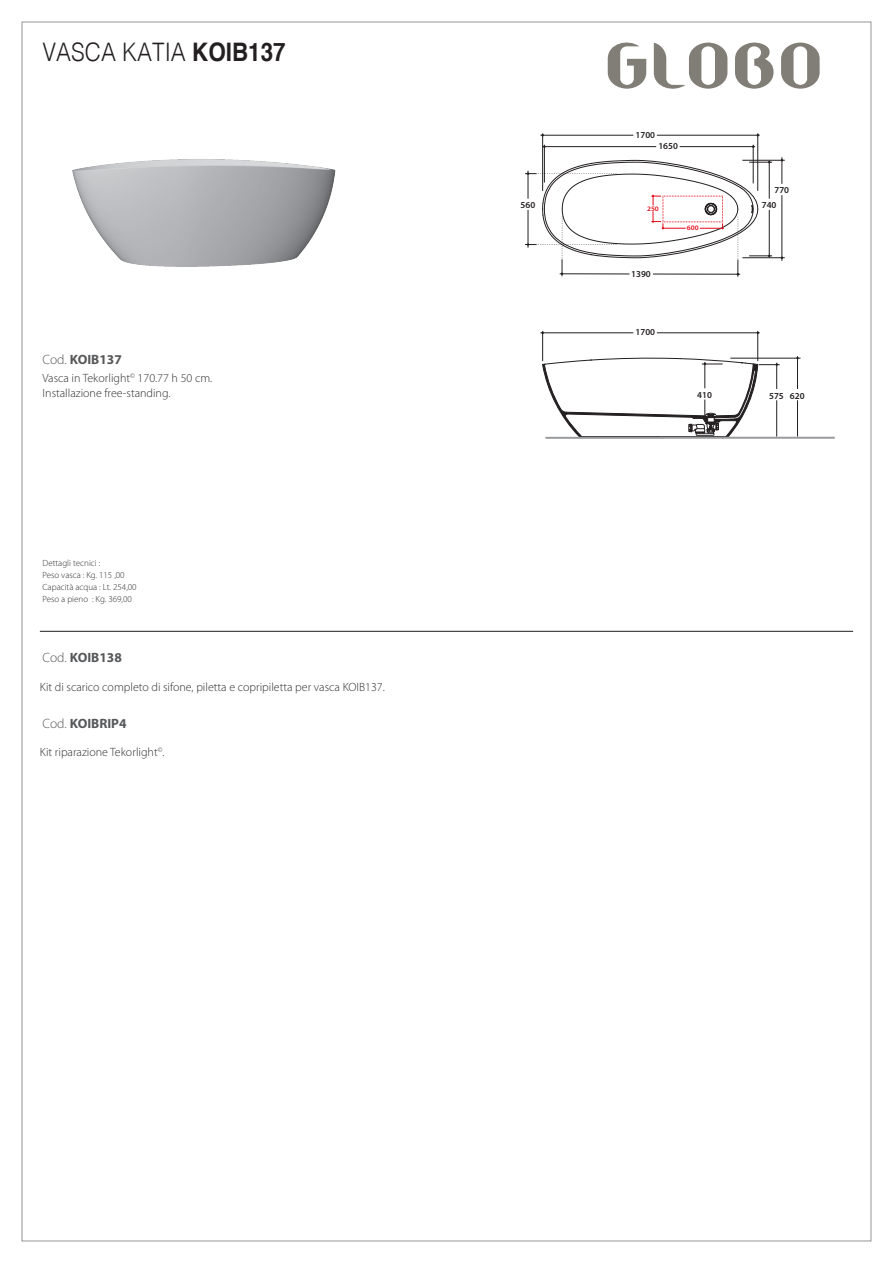
<style>
.page{position:relative;width:893px;height:1263px;background:#fff}
.page>*{position:absolute;margin:0;border:0;box-sizing:border-box;transform-origin:0 0}
.t1{font:300 25.5px "Helvetica";color:#231f20;scale:.88 1}
.t2{font:700 13.5px "Myriad Pro";color:#57585a}
.t3{font:300 12px "Myriad Pro";color:#312f30}
.t4{font:600 9.15px "Myriad Pro";color:#231f20}
.t5{font:300 9px "Myriad Pro";color:#312f30}
.t6{font:600 6.9px "Myriad Pro";color:#e20a17;scale:1.07 1}
.t7{font:600 6.9px "Myriad Pro";color:#e10b17;scale:1.07 1}
.s1{font-weight:700}
.s2{font-weight:300}
</style>
<div class="page">
<img style="left:72px;top:159px;width:264px;height:108px">
<hr style="left:657px;top:135px;width:103px;height:1px;background:#231f20">
<hr style="left:542px;top:133px;width:1px;height:58px;background:#231f20">
<hr style="left:540px;top:135px;width:93px;height:1px;background:#231f20">
<hr style="left:757px;top:133px;width:1px;height:58px;background:#231f20">
<svg style="left:525px;top:160px;width:247px;height:117px"></svg>
<hr style="left:782px;top:195px;width:1px;height:66px;background:#231f20">
<hr style="left:742px;top:257px;width:43px;height:1px;background:#231f20">
<hr style="left:742px;top:160px;width:43px;height:1px;background:#231f20">
<svg style="left:781px;top:157px;width:2px;height:27px"></svg>
<hr style="left:680px;top:146px;width:75px;height:1px;background:#231f20">
<hr style="left:544px;top:145px;width:1px;height:38px;background:#231f20">
<hr style="left:542px;top:146px;width:114px;height:1px;background:#231f20">
<hr style="left:753px;top:145px;width:1px;height:38px;background:#231f20">
<hr style="left:657px;top:333px;width:103px;height:1px;background:#231f20">
<hr style="left:542px;top:331px;width:1px;height:30px;background:#231f20">
<hr style="left:540px;top:333px;width:93px;height:1px;background:#231f20">
<hr style="left:757px;top:331px;width:1px;height:30px;background:#231f20">
<hr style="left:797px;top:356px;width:1px;height:33px;background:#231f20">
<svg style="left:542px;top:357px;width:293px;height:82px"></svg>
<svg style="left:781px;top:43px;width:39px;height:46px"></svg>
<svg style="left:735px;top:43px;width:38px;height:46px"></svg>
<svg style="left:608px;top:43px;width:38px;height:46px"></svg>
<svg style="left:654px;top:43px;width:73px;height:46px"></svg>
<hr style="left:40px;top:631px;width:813px;height:1px;background:#231f20">
<p class="t1" style="left:43px;top:30px;width:278px">VASCA KATIA <span class="s1">KOIB137</span></p>
<p class="t2" style="left:43px;top:350px;width:81px"><span class="s2">Cod.</span> KOIB137</p>
<p class="t3" style="left:43px;top:372px;width:171px">Vasca in Tekorlight<sup>©</sup> 170.77 h 50 cm.</p>
<p class="t3" style="left:43px;top:387px;width:129px">Installazione free-standing.</p>
<p class="t5" style="left:43px;top:558px;width:59px">Dettagli tecnici :</p>
<p class="t5" style="left:43px;top:570px;width:84px">Peso vasca : Kg. 115 ,00</p>
<p class="t5" style="left:43px;top:582px;width:96px">Capacità acqua : Lt. 254,00</p>
<p class="t5" style="left:43px;top:594px;width:91px">Peso a pieno : Kg. 369,00</p>
<p class="t2" style="left:43px;top:649px;width:81px"><span class="s2">Cod.</span> KOIB138</p>
<p class="t3" style="left:40px;top:680px;width:346px">Kit di scarico completo di sifone, piletta e copripiletta per vasca KOIB137.</p>
<p class="t2" style="left:43px;top:714px;width:86px"><span class="s2">Cod.</span> KOIBRIP4</p>
<p class="t3" style="left:40px;top:746px;width:126px">Kit riparazione Tekorlight<sup>©</sup>.</p>
<p class="t4" style="left:636px;top:129px;width:21px">1700</p>
<p class="t4" style="left:658px;top:140px;width:21px">1650</p>
<p class="t4" style="left:774px;top:184px;width:16px">770</p>
<p class="t4" style="left:521px;top:199px;width:16px">560</p>
<p class="t4" style="left:762px;top:199px;width:16px">740</p>
<p class="t7" style="left:647px;top:204px;width:12px">250</p>
<p class="t4" style="left:631px;top:268px;width:21px">1390</p>
<p class="t4" style="left:636px;top:327px;width:21px">1700</p>
<p class="t6" style="left:687px;top:223px;width:12px">600</p>
<p class="t4" style="left:697px;top:389px;width:16px">410</p>
<p class="t4" style="left:769px;top:390px;width:37px">575 620</p>
</div>
